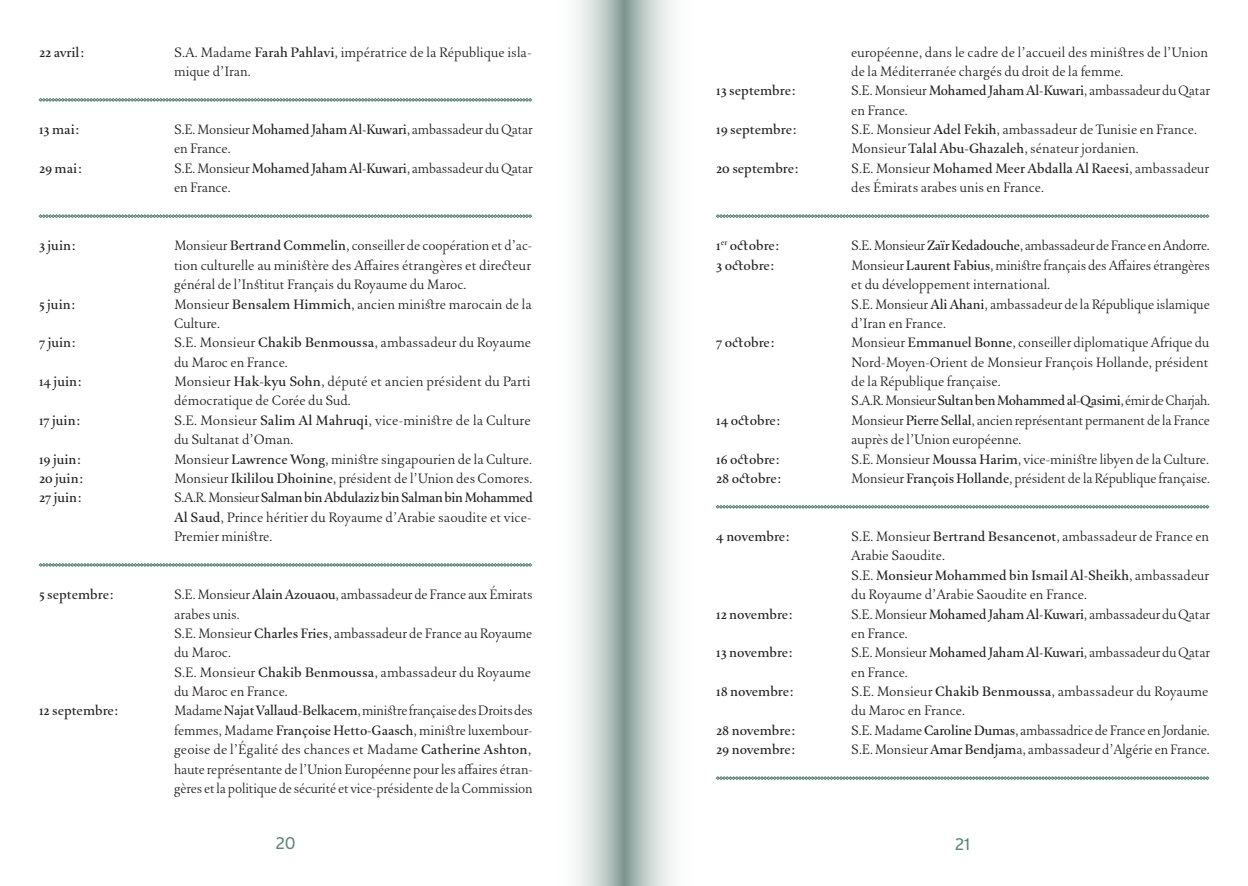
<style>
.page{position:relative;width:1248px;height:886px;background:#fff}
.page>*{position:absolute;margin:0;border:0;box-sizing:border-box;transform-origin:0 0}
.t1{font:17.5px "Mondara Lineal Delta";color:#608479}
.Style_de_paragraphe_1{font:16.88px/19.4px "Mondara Serif";letter-spacing:-.005em;color:#231f20}
.Style_de_paragraphe_1-2{font:500 16.88px "Mondara Serif";color:#231f20}
.Style_de_paragraphe_1-3{font:16.88px "Mondara Serif";letter-spacing:-.025em;color:#231f20}
.s1{font-weight:500}
</style>
<div class="page">
<svg style="left:576px;top:0;width:48px;height:886px;background:#c6d1ce"></svg>
<svg style="left:624px;top:0;width:49px;height:886px;background:#c3cfcc"></svg>
<svg style="left:39px;top:98px;width:493px;height:4px;background:#9cb2ac"></svg>
<svg style="left:39px;top:214px;width:493px;height:4px;background:#9cb3ac"></svg>
<svg style="left:39px;top:563px;width:493px;height:4px;background:#9bb2ab"></svg>
<svg style="left:716px;top:214px;width:492px;height:4px;background:#9cb2ac"></svg>
<svg style="left:716px;top:505px;width:492px;height:3px"></svg>
<svg style="left:716px;top:776px;width:492px;height:4px;background:#9cb2ac"></svg>
<p class="Style_de_paragraphe_1-2" style="left:39px;top:41px;width:46px">22 avril:</p>
<p class="Style_de_paragraphe_1-2" style="left:39px;top:118px;width:41px">13 mai:</p>
<p class="Style_de_paragraphe_1-2" style="left:39px;top:157px;width:44px">29 mai:</p>
<p class="Style_de_paragraphe_1-2" style="left:39px;top:235px;width:38px">3 juin:</p>
<p class="Style_de_paragraphe_1-2" style="left:39px;top:293px;width:37px">5 juin:</p>
<p class="Style_de_paragraphe_1-2" style="left:39px;top:332px;width:38px">7 juin:</p>
<p class="Style_de_paragraphe_1-2" style="left:39px;top:370px;width:44px">14 juin:</p>
<p class="Style_de_paragraphe_1-2" style="left:39px;top:409px;width:42px">17 juin:</p>
<p class="Style_de_paragraphe_1-2" style="left:39px;top:448px;width:43px">19 juin:</p>
<p class="Style_de_paragraphe_1-2" style="left:39px;top:467px;width:45px">20 juin:</p>
<p class="Style_de_paragraphe_1-2" style="left:39px;top:487px;width:44px">27 juin:</p>
<p class="Style_de_paragraphe_1-2" style="left:39px;top:583px;width:76px">5 septembre:</p>
<p class="Style_de_paragraphe_1-2" style="left:39px;top:700px;width:81px">12 septembre:</p>
<p class="Style_de_paragraphe_1" style="left:174px;top:44px;width:359px">S.A. Madame <span class="s1">Farah Pahlavi</span>, impératrice de la République isla&shy;mique d’Iran.</p>
<p class="Style_de_paragraphe_1" style="left:174px;top:122px;width:360px">S.E. Monsieur <span class="s1">Mohamed Jaham Al-Kuwari</span>, ambassadeur du Qatar en France.</p>
<p class="Style_de_paragraphe_1" style="left:174px;top:160px;width:360px">S.E. Monsieur <span class="s1">Mohamed Jaham Al-Kuwari</span>, ambassadeur du Qatar en France.</p>
<p class="Style_de_paragraphe_1" style="left:174px;top:238px;width:359px;text-align:justify">Monsieur <span class="s1">Bertrand Commelin</span>, conseiller de coopération et d’ac&shy;tion culturelle au ministère des Affaires étrangères et directeur général de l’Institut Français du Royaume du Maroc.</p>
<p class="Style_de_paragraphe_1" style="left:174px;top:296px;width:359px">Monsieur <span class="s1">Bensalem Himmich</span>, ancien ministre marocain de la<br>Culture.</p>
<p class="Style_de_paragraphe_1" style="left:174px;top:335px;width:359px">S.E. Monsieur <span class="s1">Chakib Benmoussa</span>, ambassadeur du Royaume du Maroc en France.</p>
<p class="Style_de_paragraphe_1" style="left:174px;top:374px;width:358px">Monsieur <span class="s1">Hak-kyu Sohn</span>, député et ancien président du Parti démocratique de Corée du Sud.</p>
<p class="Style_de_paragraphe_1" style="left:174px;top:412px;width:358px">S.E. Monsieur <span class="s1">Salim Al Mahruqi</span>, vice-ministre de la Culture du Sultanat d’Oman.</p>
<p class="Style_de_paragraphe_1" style="left:174px;top:451px;width:359px">Monsieur <span class="s1">Lawrence Wong</span>, ministre singapourien de la Culture.</p>
<p class="Style_de_paragraphe_1" style="left:174px;top:470px;width:359px">Monsieur <span class="s1">Ikililou Dhoinine</span>, président de l’Union des Comores.</p>
<p class="Style_de_paragraphe_1" style="left:174px;top:490px;width:360px;text-align:justify">S.A.R. Monsieur <span class="s1">Salman bin Abdulaziz bin Salman bin Mohammed Al Saud</span>, Prince héritier du Royaume d’Arabie saoudite et vice-Premier ministre.</p>
<p class="Style_de_paragraphe_1" style="left:174px;top:587px;width:360px">S.E. Monsieur <span class="s1">Alain Azouaou</span>, ambassadeur de France aux Émirats arabes unis.</p>
<p class="Style_de_paragraphe_1" style="left:174px;top:625px;width:360px">S.E. Monsieur <span class="s1">Charles Fries</span>, ambassadeur de France au Royaume du Maroc.</p>
<p class="Style_de_paragraphe_1" style="left:174px;top:664px;width:359px">S.E. Monsieur <span class="s1">Chakib Benmoussa</span>, ambassadeur du Royaume du Maroc en France.</p>
<p class="Style_de_paragraphe_1" style="left:174px;top:703px;width:360px;text-align:justify">Madame <span class="s1">Najat Vallaud-Belkacem</span>, ministre française des Droits des femmes, Madame <span class="s1">Françoise Hetto-Gaasch</span>, ministre luxembour&shy;geoise de l’Égalité des chances et Madame <span class="s1">Catherine Ashton</span>, haute représentante de l’Union Européenne pour les affaires étran&shy;gères et la politique de sécurité et vice-présidente de la Commission</p>
<p class="Style_de_paragraphe_1-2" style="left:716px;top:80px;width:81px">13 septembre:</p>
<p class="Style_de_paragraphe_1-2" style="left:716px;top:118px;width:82px">19 septembre:</p>
<p class="Style_de_paragraphe_1-2" style="left:716px;top:157px;width:84px">20 septembre:</p>
<p class="Style_de_paragraphe_1-2" style="left:716px;top:235px;width:64px">1<sup>er</sup> octobre:</p>
<p class="Style_de_paragraphe_1-2" style="left:716px;top:254px;width:59px">3 octobre:</p>
<p class="Style_de_paragraphe_1-2" style="left:716px;top:332px;width:59px">7 octobre:</p>
<p class="Style_de_paragraphe_1-2" style="left:716px;top:409px;width:65px">14 octobre:</p>
<p class="Style_de_paragraphe_1-2" style="left:716px;top:448px;width:65px">16 octobre:</p>
<p class="Style_de_paragraphe_1-2" style="left:716px;top:467px;width:66px">28 octobre:</p>
<p class="Style_de_paragraphe_1-2" style="left:716px;top:525px;width:75px">4 novembre:</p>
<p class="Style_de_paragraphe_1-2" style="left:716px;top:603px;width:78px">12 novembre:</p>
<p class="Style_de_paragraphe_1-2" style="left:716px;top:642px;width:78px">13 novembre:</p>
<p class="Style_de_paragraphe_1-2" style="left:716px;top:680px;width:79px">18 novembre:</p>
<p class="Style_de_paragraphe_1-2" style="left:716px;top:719px;width:80px">28 novembre:</p>
<p class="Style_de_paragraphe_1-2" style="left:716px;top:738px;width:80px">29 novembre:</p>
<p class="Style_de_paragraphe_1" style="left:851px;top:44px;width:358px">européenne, dans le cadre de l’accueil des ministres de l’Union de la Méditerranée chargés du droit de la femme.</p>
<p class="Style_de_paragraphe_1" style="left:851px;top:83px;width:360px">S.E. Monsieur <span class="s1">Mohamed Jaham Al-Kuwari</span>, ambassadeur du Qatar en France.</p>
<p class="Style_de_paragraphe_1" style="left:851px;top:122px;width:347px">S.E. Monsieur <span class="s1">Adel Fekih</span>, ambassadeur de Tunisie en France.</p>
<p class="Style_de_paragraphe_1" style="left:851px;top:141px;width:289px">Monsieur <span class="s1">Talal Abu-Ghazaleh</span>, sénateur jordanien.</p>
<p class="Style_de_paragraphe_1" style="left:851px;top:160px;width:359px">S.E. Monsieur <span class="s1">Mohamed Meer Abdalla Al Raeesi</span>, ambassadeur des Émirats arabes unis en France.</p>
<p class="Style_de_paragraphe_1" style="left:851px;top:238px;width:360px">S.E. Monsieur <span class="s1">Zaïr Kedadouche</span>, ambassadeur de France en Andorre.</p>
<p class="Style_de_paragraphe_1" style="left:851px;top:257px;width:360px">Monsieur <span class="s1">Laurent Fabius</span>, ministre français des Affaires étrangères et du développement international.</p>
<p class="Style_de_paragraphe_1" style="left:851px;top:296px;width:360px">S.E. Monsieur <span class="s1">Ali Ahani</span>, ambassadeur de la République islamique d’Iran en France.</p>
<p class="Style_de_paragraphe_1" style="left:851px;top:335px;width:359px;text-align:justify">Monsieur <span class="s1">Emmanuel Bonne</span>, conseiller diplomatique Afrique du Nord-Moyen-Orient de Monsieur François Hollande, président de la République française.</p>
<p class="Style_de_paragraphe_1-3" style="left:851px;top:392px;width:360px">S.A.R. Monsieur <span class="s1">Sultan ben Mohammed al-Qasimi</span>, émir de Charjah.</p>
<p class="Style_de_paragraphe_1" style="left:851px;top:412px;width:360px">Monsieur <span class="s1">Pierre Sellal</span>, ancien représentant permanent de la France auprès de l’Union européenne.</p>
<p class="Style_de_paragraphe_1" style="left:851px;top:451px;width:359px">S.E. Monsieur <span class="s1">Moussa Harim</span>, vice-ministre libyen de la Culture.</p>
<p class="Style_de_paragraphe_1" style="left:851px;top:470px;width:360px">Monsieur <span class="s1">François Hollande</span>, président de la République française.</p>
<p class="Style_de_paragraphe_1" style="left:851px;top:529px;width:359px">S.E. Monsieur <span class="s1">Bertrand Besancenot</span>, ambassadeur de France en<br>Arabie Saoudite.</p>
<p class="Style_de_paragraphe_1" style="left:851px;top:567px;width:359px">S.E. <span class="s1">Monsieur Mohammed bin Ismail Al-Sheikh</span>, ambassadeur du Royaume d’Arabie Saoudite en France.</p>
<p class="Style_de_paragraphe_1" style="left:851px;top:606px;width:360px">S.E. Monsieur <span class="s1">Mohamed Jaham Al-Kuwari</span>, ambassadeur du Qatar en France.</p>
<p class="Style_de_paragraphe_1" style="left:851px;top:645px;width:360px">S.E. Monsieur <span class="s1">Mohamed Jaham Al-Kuwari</span>, ambassadeur du Qatar en France.</p>
<p class="Style_de_paragraphe_1" style="left:851px;top:684px;width:359px">S.E. Monsieur <span class="s1">Chakib Benmoussa</span>, ambassadeur du Royaume du Maroc en France.</p>
<p class="Style_de_paragraphe_1" style="left:851px;top:722px;width:360px">S.E. Madame <span class="s1">Caroline Dumas</span>, ambassadrice de France en Jordanie.</p>
<p class="Style_de_paragraphe_1" style="left:851px;top:742px;width:360px">S.E. Monsieur <span class="s1">Amar Bendjam</span>a, ambassadeur d’Algérie en France.</p>
<p class="t1" style="left:275px;top:833px;width:21px">20</p>
<p class="t1" style="left:954px;top:833px;width:17px">21</p>
</div>
